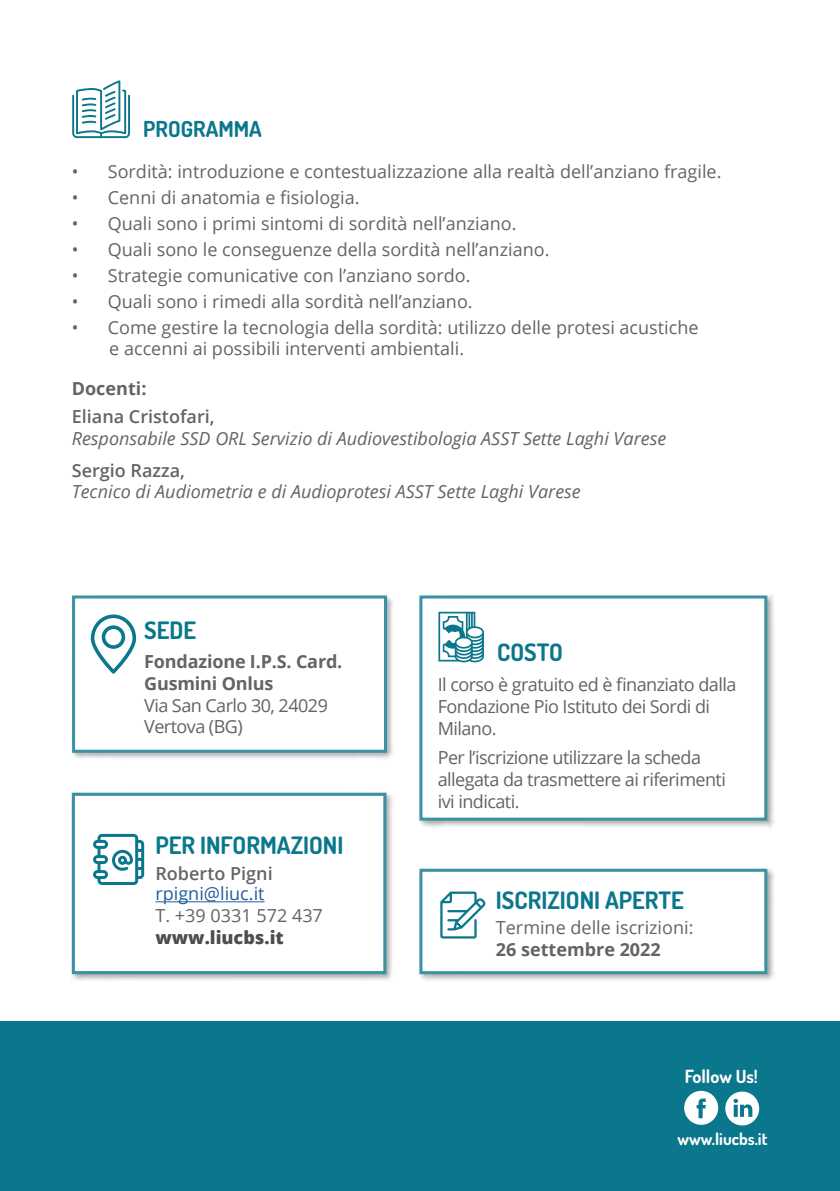
<style>
.page{position:relative;width:840px;height:1191px;background:#fff}
.page>*{position:absolute;margin:0;border:0;box-sizing:border-box;transform-origin:0 0}
.t1{font:700 24px "Dosis";color:#0a778c}
.t2{font:700 22px "Dosis";color:#0a778c}
.t3{font:700 18.2px "Dosis";color:#fff}
.t4{font:18px/21.6px "Open Sans";color:#636466}
.t5{font:18px/21.6px "Open Sans";letter-spacing:-.03em;color:#626365}
.t6{font:italic 18px "Open Sans";color:#636466}
.t7{font:700 18px/21.6px "Open Sans";letter-spacing:-.01em;color:#636466}
.t8{font:600 18px "Open Sans";color:#636466}
.t9{font:700 18px "Open Sans";color:#626365}
.t10{font:18px "Open Sans";color:#215e9e}
.t11{font:800 18px "Open Sans";color:#4d4d4f}
.t12{font:700 16.8px "Dosis";color:#fff}
</style>
<div class="page">
<div style="left:0;top:1021px;width:839px;height:170px;background:#0a778c"></div>
<svg style="left:684px;top:1090px;width:33px;height:34px"></svg>
<svg style="left:724px;top:1091px;width:34px;height:34px"></svg>
<svg style="left:733px;top:1098px;width:19px;height:18px"></svg>
<div style="left:417px;top:594px;width:357px;height:234px;background:#000;opacity:.4"></div>
<div style="left:419px;top:595px;width:347px;height:225px;background:#fff;border:3px solid #0a778c"></div>
<div style="left:417px;top:867px;width:357px;height:115px;background:#000;opacity:.4"></div>
<div style="left:419px;top:868px;width:347px;height:106px;background:#fff;border:3px solid #0a778c"></div>
<svg style="left:440px;top:891px;width:45px;height:47px"></svg>
<svg style="left:438px;top:612px;width:45px;height:50px"></svg>
<svg style="left:72px;top:80px;width:58px;height:58px"></svg>
<div style="left:70px;top:791px;width:324px;height:191px;background:#000;opacity:.4"></div>
<div style="left:72px;top:792px;width:314px;height:182px;background:#fff;border:3px solid #0a778c"></div>
<hr style="left:155px;top:901px;width:109px;height:1px;background:#215e9e">
<svg style="left:93px;top:834px;width:51px;height:51px"></svg>
<div style="left:70px;top:594px;width:324px;height:166px;background:#000;opacity:.4"></div>
<div style="left:72px;top:595px;width:315px;height:157px;background:#fff;border:3px solid #0a778c"></div>
<svg style="left:90px;top:614px;width:47px;height:60px"></svg>
<p class="t2" style="left:143px;top:114px;width:120px">PROGRAMMA</p>
<p class="t4" style="left:72px;top:160px;width:650px">• Sordità: introduzione e contestualizzazione alla realtà dell’anziano fragile.</p>
<p class="t4" style="left:72px;top:186px;width:289px">• Cenni di anatomia e fisiologia.</p>
<p class="t4" style="left:72px;top:212px;width:446px">• Quali sono i primi sintomi di sordità nell’anziano.</p>
<p class="t4" style="left:72px;top:238px;width:479px">• Quali sono le conseguenze della sordità nell’anziano.</p>
<p class="t4" style="left:72px;top:264px;width:400px">• Strategie comunicative con l’anziano sordo.</p>
<p class="t4" style="left:72px;top:290px;width:402px">• Quali sono i rimedi alla sordità nell’anziano.</p>
<p class="t4" style="left:109px;top:316px;width:590px;text-indent:-37px">• Come gestire la tecnologia della sordità: utilizzo delle protesi acustiche e accenni ai possibili interventi ambientali.</p>
<p class="t7" style="left:72px;top:377px;width:76px">Docenti:</p>
<p class="t8" style="left:72px;top:404px;width:144px">Eliana Cristofari,</p>
<p class="t6" style="left:72px;top:426px;width:595px">Responsabile SSD ORL Servizio di Audiovestibologia ASST Sette Laghi Varese</p>
<p class="t8" style="left:72px;top:458px;width:115px">Sergio Razza,</p>
<p class="t6" style="left:72px;top:479px;width:510px">Tecnico di Audiometria e di Audioprotesi ASST Sette Laghi Varese</p>
<h1 class="t1" style="left:144px;top:615px;width:53px">SEDE</h1>
<p class="t7" style="left:144px;top:650px;width:199px">Fondazione I.P.S. Card.<br>Gusmini Onlus</p>
<p class="t5" style="left:144px;top:693px;width:185px">Via San Carlo 30, 24029<br>Vertova (BG)</p>
<h1 class="t1" style="left:155px;top:830px;width:189px">PER INFORMAZIONI</h1>
<p class="t8" style="left:155px;top:861px;width:119px">Roberto Pigni</p>
<p class="t10" style="left:155px;top:881px;width:111px">rpigni@liuc.it</p>
<p class="t4" style="left:155px;top:904px;width:169px">T. +39 0331 572 437</p>
<p class="t11" style="left:155px;top:923px;width:130px">www.liucbs.it</p>
<h1 class="t1" style="left:497px;top:637px;width:67px">COSTO</h1>
<p class="t5" style="left:437px;top:673px;width:300px">Il corso è gratuito ed è finanziato dalla<br>Fondazione Pio Istituto dei Sordi di<br>Milano.</p>
<p class="t5" style="left:437px;top:746px;width:289px">Per l’iscrizione utilizzare la scheda allegata da trasmettere ai riferimenti ivi indicati.</p>
<h1 class="t1" style="left:495px;top:885px;width:189px">ISCRIZIONI APERTE</h1>
<p class="t4" style="left:495px;top:916px;width:199px">Termine delle iscrizioni:</p>
<p class="t9" style="left:495px;top:936px;width:166px">26 settembre 2022</p>
<p class="t3" style="left:684px;top:1064px;width:74px">Follow Us!</p>
<p class="t12" style="left:677px;top:1128px;width:91px">www.liucbs.it</p>
</div>
